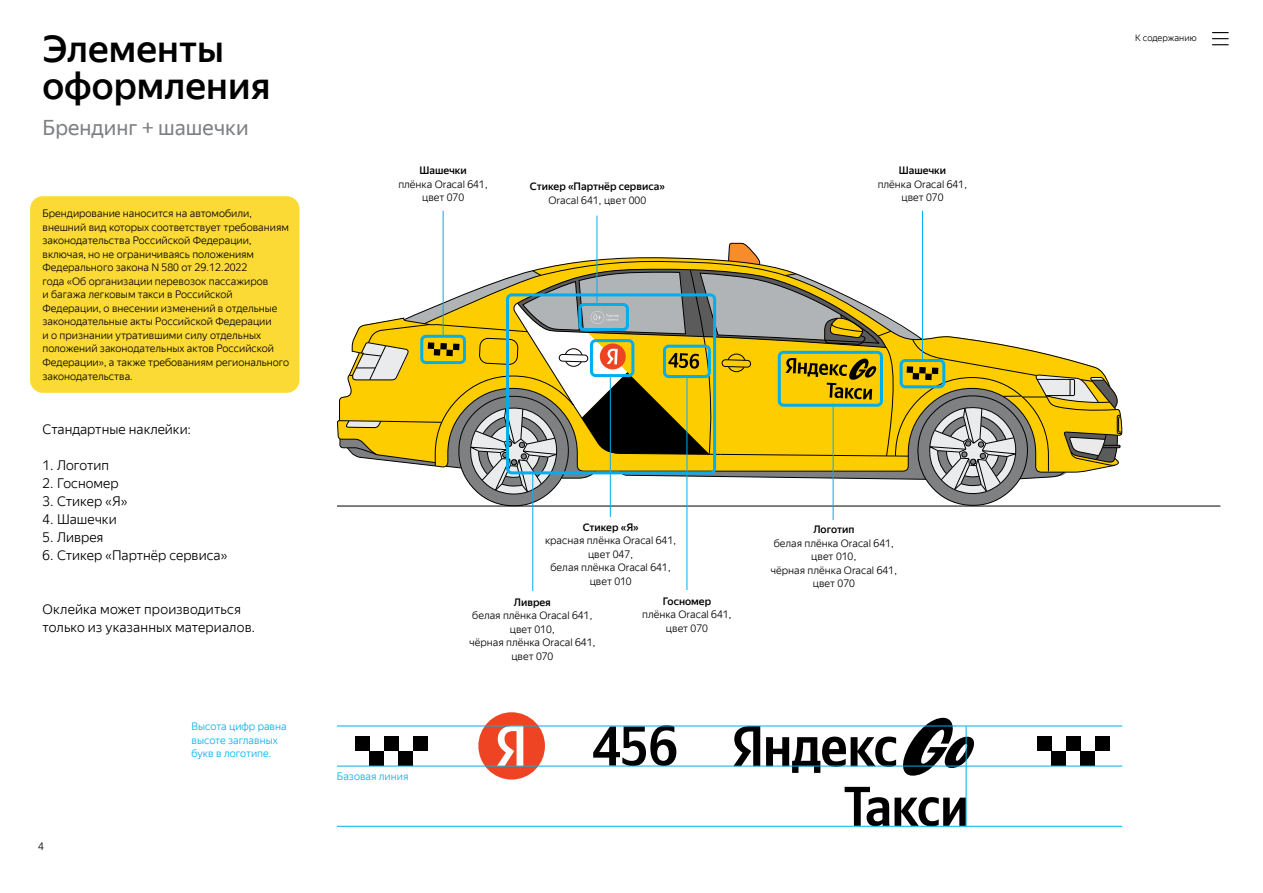
<style>
.page{position:relative;width:1263px;height:893px;background:#fff}
.page>*{position:absolute;margin:0;border:0;box-sizing:border-box;transform-origin:0 0}
.t1{font:500 37.5px/37.5px "YS Text";color:#000}
.t2{font:21px "YS Text";color:#7e8183}
.t3{font:300 13.5px/18px "YS Text";color:#000}
.t4{font:300 10.5px/13.5px "YS Text";color:#000;text-align:center}
.t5{font:500 10.5px "YS Text";color:#000}
.t6{font:300 10.5px/13.5px "YS Text";color:#00aeef}
.t7{font:300 9px "YS Text";color:#000}
</style>
<div class="page">
<svg style="left:337px;top:242px;width:785px;height:264px"></svg>
<hr style="left:337px;top:506px;width:883px;height:1px;background:#000">
<div style="left:578px;top:303px;width:51px;height:28px;border:3px solid #00aeef;border-radius:4px"></div>
<div style="left:506px;top:293px;width:210px;height:181px;border:3px solid #00aeef;border-radius:4px"></div>
<div style="left:900px;top:359px;width:45px;height:29px;border:3px solid #00aeef;border-radius:4px"></div>
<div style="left:420px;top:335px;width:46px;height:29px;border:3px solid #00aeef;border-radius:4px"></div>
<hr style="left:532px;top:473px;width:1px;height:118px;background:#00aeef">
<hr style="left:597px;top:216px;width:1px;height:88px;background:#00aeef">
<hr style="left:922px;top:211px;width:1px;height:150px;background:#00aeef">
<hr style="left:443px;top:211px;width:1px;height:126px;background:#00aeef">
<div style="left:30px;top:196px;width:269px;height:197px;background:#fcda36;border-radius:13px"></div>
<div style="left:778px;top:351px;width:105px;height:56px;border:3px solid #00aeef;border-radius:4px"></div>
<div style="left:590px;top:339px;width:44px;height:38px;border:3px solid #00aeef;border-radius:4px"></div>
<hr style="left:610px;top:375px;width:1px;height:142px;background:#00aeef">
<hr style="left:833px;top:404px;width:1px;height:116px;background:#00aeef">
<div style="left:663px;top:345px;width:48px;height:33px;border:3px solid #00aeef;border-radius:4px"></div>
<hr style="left:686px;top:376px;width:1px;height:214px;background:#00aeef">
<svg style="left:845px;top:787px;width:121px;height:39px"></svg>
<svg style="left:733px;top:727px;width:27px;height:39px"></svg>
<svg style="left:766px;top:718px;width:208px;height:58px"></svg>
<svg style="left:593px;top:725px;width:83px;height:41px"></svg>
<div style="left:478px;top:712px;width:67px;height:67px;background:#ef4423;border-radius:50%"></div>
<svg style="left:497px;top:727px;width:26px;height:39px"></svg>
<div style="left:413px;top:736px;width:15px;height:15px;background:#000"></div>
<div style="left:355px;top:736px;width:14px;height:15px;background:#000"></div>
<div style="left:399px;top:751px;width:14px;height:15px;background:#000"></div>
<div style="left:384px;top:736px;width:15px;height:15px;background:#000"></div>
<div style="left:369px;top:751px;width:15px;height:15px;background:#000"></div>
<div style="left:1095px;top:736px;width:15px;height:15px;background:#000"></div>
<div style="left:1037px;top:736px;width:14px;height:15px;background:#000"></div>
<div style="left:1080px;top:751px;width:15px;height:15px;background:#000"></div>
<div style="left:1066px;top:736px;width:14px;height:15px;background:#000"></div>
<div style="left:1051px;top:751px;width:15px;height:15px;background:#000"></div>
<hr style="left:337px;top:766px;width:785px;height:1px;background:#00aeef">
<hr style="left:337px;top:826px;width:785px;height:1px;background:#00aeef">
<hr style="left:337px;top:726px;width:785px;height:1px;background:#00aeef">
<hr style="left:966px;top:726px;width:1px;height:100px;background:#00aeef">
<svg style="left:1212px;top:32px;width:16px;height:13px"></svg>
<h1 class="t1" style="left:43px;top:29px;width:230px">Элементы оформления</h1>
<h2 class="t2" style="left:43px;top:114px;width:208px">Брендинг + шашечки</h2>
<p class="t4" style="left:43px;top:207px;width:248px;text-align:left">Брендирование наносится на автомобили, внешний вид которых соответствует требованиям законодательства Российской Федерации, включая, но не ограничиваясь положениям Федерального закона N 580 от 29.12.2022<br>года «Об организации перевозок пассажиров<br>и багажа легковым такси в Российской Федерации, о внесении изменений в отдельные законодательные акты Российской Федерации<br>и о признании утратившими силу отдельных положений законодательных актов Российской Федерации», а также требованиям регионального законодательства.</p>
<p class="t3" style="left:43px;top:420px;width:150px">Cтандартные наклейки:</p>
<p class="t3" style="left:43px;top:456px;width:68px">1. Логотип</p>
<p class="t3" style="left:43px;top:474px;width:78px">2. Госномер</p>
<p class="t3" style="left:43px;top:492px;width:86px">3. Стикер «Я»</p>
<p class="t3" style="left:43px;top:510px;width:76px">4. Шашечки</p>
<p class="t3" style="left:43px;top:528px;width:63px">5. Ливрея</p>
<p class="t3" style="left:43px;top:546px;width:186px">6. Стикер «Партнёр сервиса»</p>
<p class="t3" style="left:43px;top:600px;width:214px">Оклейка может производиться только из указанных материалов.</p>
<p class="t4" style="left:38px;top:840px;width:7px">4</p>
<p class="t6" style="left:192px;top:720px;width:97px">Высота цифр равна высоте заглавных букв в логотипе.</p>
<p class="t5" style="left:419px;top:164px;width:49px">Шашечки</p>
<p class="t4" style="left:398px;top:177px;width:91px">плёнка Oracal 641, цвет 070</p>
<p class="t5" style="left:530px;top:180px;width:136px">Стикер «Партнёр сервиса»</p>
<p class="t4" style="left:548px;top:193px;width:99px">Oracal 641, цвет 000</p>
<p class="t5" style="left:899px;top:164px;width:49px">Шашечки</p>
<p class="t4" style="left:878px;top:177px;width:91px">плёнка Oracal 641, цвет 070</p>
<p class="t6" style="left:337px;top:770px;width:73px">Базовая линия</p>
<p class="t5" style="left:583px;top:520px;width:58px">Стикер «Я»</p>
<p class="t4" style="left:545px;top:533px;width:133px">красная плёнка Oracal 641, цвет 047,<br>белая плёнка Oracal 641, цвет 010</p>
<p class="t5" style="left:514px;top:595px;width:39px">Ливрея</p>
<p class="t4" style="left:469px;top:609px;width:128px">белая плёнка Oracal 641, цвет 010,<br>чёрная плёнка Oracal 641, цвет 070</p>
<p class="t5" style="left:663px;top:594px;width:50px">Госномер</p>
<p class="t4" style="left:642px;top:607px;width:91px">плёнка Oracal 641, цвет 070</p>
<p class="t5" style="left:813px;top:523px;width:43px">Логотип</p>
<p class="t4" style="left:771px;top:536px;width:128px">белая плёнка Oracal 641, цвет 010,<br>чёрная плёнка Oracal 641, цвет 070</p>
<p class="t7" style="left:1135px;top:33px;width:63px">К содержанию</p>
</div>
